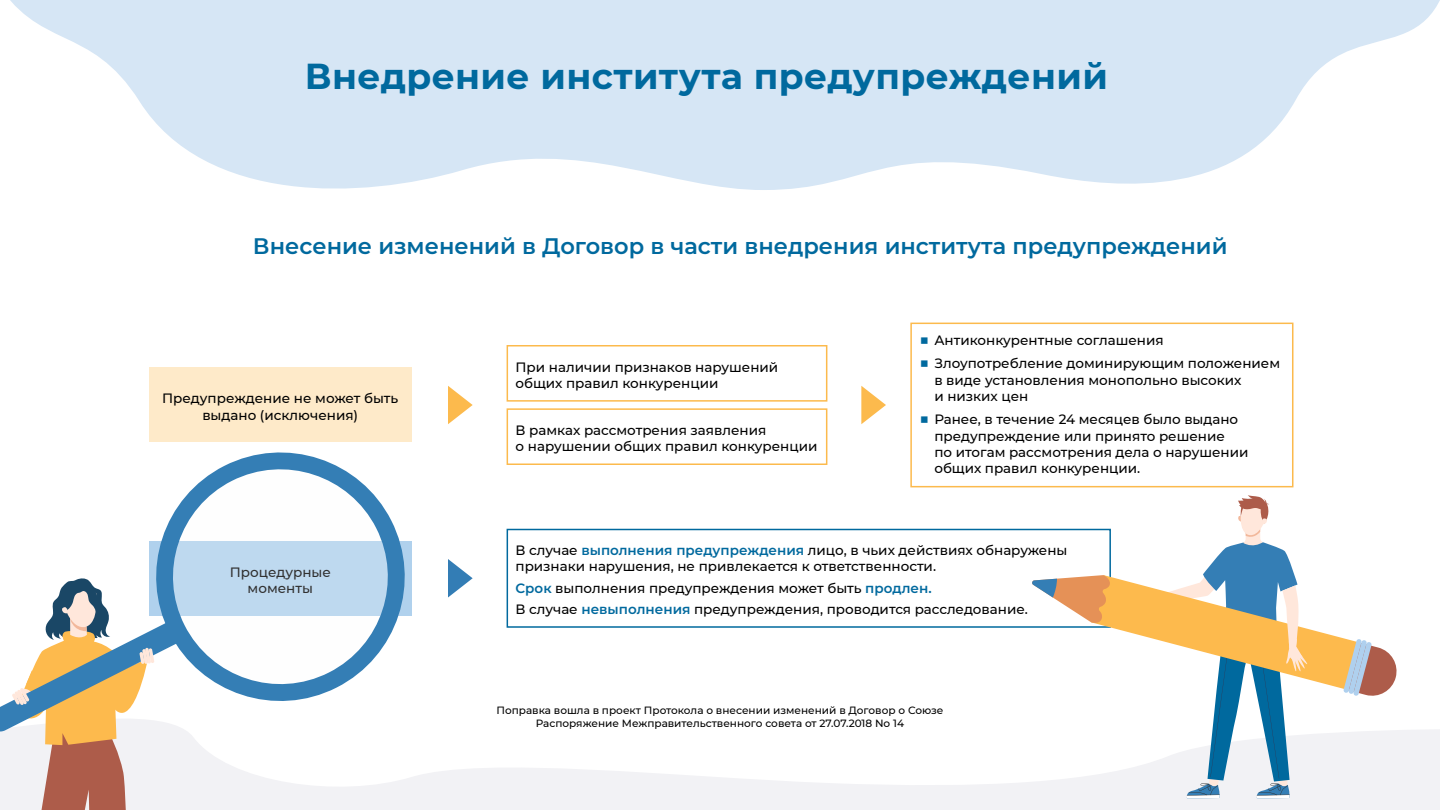
<style>
.page{position:relative;width:1440px;height:810px;background:#fff}
.page>*{position:absolute;margin:0;border:0;box-sizing:border-box;transform-origin:0 0}
.t1{font:700 36px "Montserrat";letter-spacing:.01em;color:#00699e}
.Text{font:600 22.5px "Montserrat";color:#00699e}
.t2{font:500 13.5px/16.2px "Montserrat";color:#000}
.t3{font:500 10.5px/12.6px "Montserrat";color:#000;text-align:center}
.s1{font-weight:600;font-size:16.5px;color:#00699e}
.s2{font-weight:600;color:#00699e}
</style>
<div class="page">
<svg style="left:184px;top:729px;width:1256px;height:81px"></svg>
<svg style="left:10px;top:0;width:1430px;height:190px;fill:#d6e6f5"></svg>
<div style="left:149px;top:368px;width:263px;height:74px;background:#feeac9"></div>
<div style="left:149px;top:541px;width:263px;height:75px;background:#b0d1ed"></div>
<div style="left:507px;top:345px;width:320px;height:57px;border:2px solid #fcba4d"></div>
<div style="left:507px;top:408px;width:320px;height:57px;border:2px solid #fcba4d"></div>
<div style="left:507px;top:529px;width:604px;height:99px;border:2px solid #00699e"></div>
<div style="left:910px;top:323px;width:383px;height:164px;border:2px solid #fcba4d"></div>
<svg style="left:448px;top:386px;width:25px;height:38px"></svg>
<svg style="left:448px;top:559px;width:25px;height:39px"></svg>
<svg style="left:861px;top:386px;width:25px;height:38px"></svg>
<svg style="left:1032px;top:495px;width:365px;height:304px"></svg>
<svg style="left:156px;top:452px;width:249px;height:249px"></svg>
<svg style="left:0;top:578px;width:184px;height:232px"></svg>
<h2 class="t1" style="left:305px;top:50px;width:804px">Внедрение института предупреждений</h2>
<p class="Text" style="left:253px;top:230px;width:976px">Внесение изменений в Договор в части внедрения института предупреждений</p>
<p class="t2" style="left:162px;top:390px;width:238px">Предупреждение не может быть</p>
<p class="t2" style="left:202px;top:406px;width:157px">выдано (исключения)</p>
<p class="t2" style="left:230px;top:563px;width:103px;text-align:center">Процедурные моменты</p>
<p class="t2" style="left:516px;top:358px;width:264px">При наличии признаков нарушений общих правил конкуренции</p>
<p class="t2" style="left:516px;top:422px;width:303px">В рамках рассмотрения заявления<br>о нарушении общих правил конкуренции</p>
<p class="t2" style="left:919px;top:331px;width:246px"><span class="s1">■</span> Антиконкурентные соглашения</p>
<p class="t2" style="left:934px;top:355px;width:347px;text-indent:-15px"><span class="s1">■</span> Злоупотребление доминирующим положением в виде установления монопольно высоких<br>и низких цен</p>
<p class="t2" style="left:934px;top:411px;width:316px;text-indent:-15px"><span class="s1">■</span> Ранее, в течение 24 месяцев было выдано предупреждение или принято решение<br>по итогам рассмотрения дела о нарушении общих правил конкуренции.</p>
<p class="t2" style="left:516px;top:542px;width:553px">В случае <span class="s2">выполнения предупреждения</span> лицо, в чьих действиях обнаружены признаки нарушения, не привлекается к ответственности.</p>
<p class="t2" style="left:516px;top:579px;width:418px"><span class="s2">Срок</span> выполнения предупреждения может быть <span class="s2">продлен.</span></p>
<p class="t2" style="left:516px;top:601px;width:514px">В случае <span class="s2">невыполнения</span> предупреждения, проводится расследование.</p>
<p class="t3" style="left:496px;top:704px;width:449px">Поправка вошла в проект Протокола о внесении изменений в Договор о Союзе<br>Распоряжение Межправительственного совета от 27.07.2018 No 14</p>
</div>
